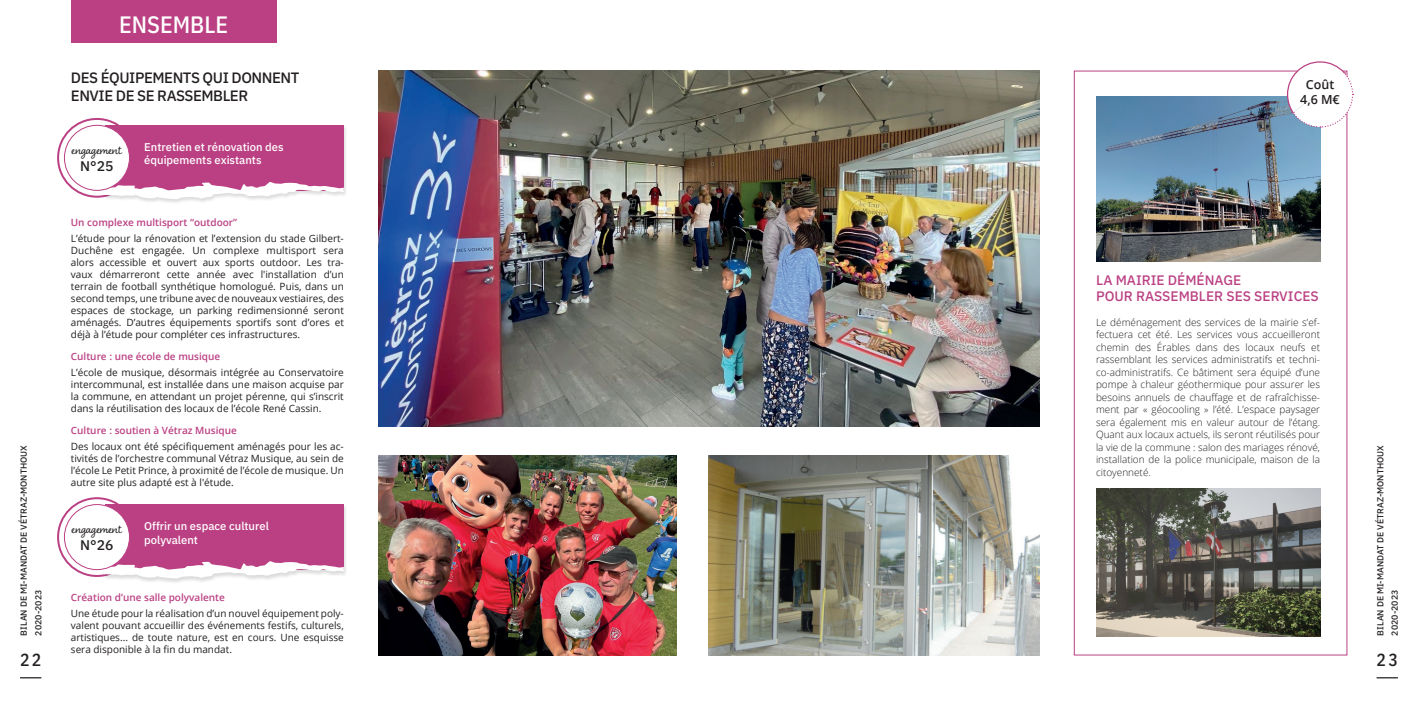
<style>
.page{position:relative;width:1418px;height:709px;background:#fff}
.page>*{position:absolute;margin:0;border:0;box-sizing:border-box;transform-origin:0 0}
.t1{font:500 23.75px "IBM Plex Sans Cond";color:#fff}
.t2{font:500 17.5px "IBM Plex Sans Cond";color:#231f20}
.t3{font:500 15px "IBM Plex Sans";letter-spacing:-.03em;color:#231f20}
.t4{font:14px "Charcuterie Cursive";color:#231f20}
.t5{font:500 14px "IBM Plex Sans";color:#231f20}
.t6{font:500 13.75px "IBM Plex Sans";color:#bb4083}
.t7{font:600 12.5px "Open Sans";color:#231f20}
.t8{font:500 11.25px "IBM Plex Sans";color:#fff}
.t9{font:10px/12px "Open Sans";color:#231f20;text-align:justify}
.t10{font:300 10px/12.5px "Open Sans";color:#231f20;text-align:justify}
.t11{font:600 10px "Open Sans";color:#bb4083}
.t12{font:500 8.75px/14.4px "IBM Plex Sans";color:#231f20}
</style>
<div class="page">
<div style="left:57px;top:118px;width:80px;height:80px;border:2px solid #bb4083;border-radius:50%"></div>
<div style="left:103px;top:125px;width:245px;height:79px;background:#231f20;opacity:.16"></div>
<div style="left:105px;top:125px;width:239px;height:65px;background:#bb4083"></div>
<svg style="left:105px;top:182px;width:239px;height:17px"></svg>
<div style="left:64px;top:125px;width:65px;height:65px;background:#fff;border-radius:50%"></div>
<div style="left:64px;top:125px;width:66px;height:66px;border:1px solid #bb4083;border-radius:50%"></div>
<div style="left:57px;top:497px;width:80px;height:80px;border:2px solid #bb4083;border-radius:50%"></div>
<div style="left:103px;top:504px;width:245px;height:79px;background:#231f20;opacity:.16"></div>
<div style="left:105px;top:504px;width:239px;height:65px;background:#bb4083"></div>
<svg style="left:105px;top:561px;width:239px;height:17px"></svg>
<div style="left:64px;top:504px;width:65px;height:65px;background:#fff;border-radius:50%"></div>
<div style="left:64px;top:504px;width:66px;height:66px;border:1px solid #bb4083;border-radius:50%"></div>
<img style="left:378px;top:71px;width:661px;height:355px">
<img style="left:378px;top:456px;width:298px;height:200px">
<img style="left:709px;top:456px;width:330px;height:200px">
<div style="left:1074px;top:71px;width:272px;height:584px;background:#fff;border:1px solid #bb4083"></div>
<img style="left:1096px;top:96px;width:223px;height:166px">
<img style="left:1096px;top:488px;width:223px;height:148px">
<svg style="left:1286px;top:61px;width:67px;height:67px"></svg>
<div style="left:71px;top:0;width:205px;height:43px;background:#bb4083"></div>
<svg style="left:20px;top:677px;width:21px;height:1px"></svg>
<svg style="left:1376px;top:677px;width:21px;height:1px"></svg>
<p class="t12" style="left:16px;top:635px;width:192px;rotate:-90deg">BILAN DE MI-MANDAT DE VÉTRAZ-MONTHOUX<br>2020-2023</p>
<h2 class="t2" style="left:20px;top:646px;width:23px">22</h2>
<h1 class="t1" style="left:119px;top:6px;width:110px">ENSEMBLE</h1>
<p class="t3" style="left:71px;top:66px;width:230px">DES ÉQUIPEMENTS QUI DONNENT</p>
<p class="t3" style="left:71px;top:84px;width:179px">ENVIE DE SE RASSEMBLER</p>
<p class="t4" style="left:72px;top:141px;width:52px">engagement</p>
<p class="t5" style="left:80px;top:155px;width:35px">N°25</p>
<p class="t8" style="left:144px;top:138px;width:141px">Entretien et rénovation des</p>
<p class="t8" style="left:144px;top:152px;width:119px">équipements existants</p>
<p class="t11" style="left:71px;top:215px;width:168px">Un complexe multisport “outdoor”</p>
<p class="t9" style="left:71px;top:232px;width:274px">L’étude pour la rénovation et l’extension du stade Gilbert-Duchêne est engagée. Un complexe multisport sera alors accessible et ouvert aux sports outdoor. Les tra&shy;vaux démarreront cette année avec l'installation d’un terrain de football synthétique homologué. Puis, dans un second temps, une tribune avec de nouveaux vestiaires, des espaces de stockage, un parking redimensionné seront aménagés. D’autres équipements sportifs sont d’ores et déjà à l’étude pour compléter ces infrastructures.</p>
<p class="t11" style="left:71px;top:350px;width:151px">Culture : une école de musique</p>
<p class="t9" style="left:71px;top:366px;width:274px">L’école de musique, désormais intégrée au Conservatoire intercommunal, est installée dans une maison acquise par la commune, en attendant un projet pérenne, qui s’inscrit dans la réutilisation des locaux de l’école René Cassin.</p>
<p class="t11" style="left:71px;top:424px;width:167px">Culture : soutien à Vétraz Musique</p>
<p class="t9" style="left:71px;top:440px;width:274px">Des locaux ont été spécifiquement aménagés pour les ac&shy;tivités de l’orchestre communal Vétraz Musique, au sein de l’école Le Petit Prince, à proximité de l’école de musique. Un autre site plus adapté est à l'étude.</p>
<p class="t4" style="left:72px;top:520px;width:52px">engagement</p>
<p class="t5" style="left:80px;top:534px;width:35px">N°26</p>
<p class="t8" style="left:144px;top:517px;width:126px">Offrir un espace culturel</p>
<p class="t8" style="left:144px;top:531px;width:55px">polyvalent</p>
<p class="t11" style="left:71px;top:590px;width:156px">Création d’une salle polyvalente</p>
<p class="t9" style="left:71px;top:606px;width:274px">Une étude pour la réalisation d’un nouvel équipement poly&shy;valent pouvant accueillir des événements festifs, culturels, artistiques... de toute nature, est en cours. Une esquisse sera disponible à la fin du mandat.</p>
<p class="t7" style="left:1305px;top:76px;width:30px">Coût</p>
<p class="t7" style="left:1300px;top:91px;width:41px">4,6 M€</p>
<p class="t6" style="left:1096px;top:269px;width:147px">LA MAIRIE DÉMÉNAGE</p>
<p class="t6" style="left:1096px;top:286px;width:224px">POUR RASSEMBLER SES SERVICES</p>
<p class="t10" style="left:1096px;top:316px;width:225px">Le déménagement des services de la mairie s’ef&shy;fectuera cet été. Les services vous accueilleront chemin des Érables dans des locaux neufs et rassemblant les services administratifs et techni&shy;co-administratifs. Ce bâtiment sera équipé d’une pompe à chaleur géothermique pour assurer les besoins annuels de chauffage et de rafraîchisse&shy;ment par « géocooling » l’été. L’espace paysager sera également mis en valeur autour de l’étang.<br>Quant aux locaux actuels, ils seront réutilisés pour la vie de la commune : salon des mariages rénové, installation de la police municipale, maison de la citoyenneté.</p>
<p class="t12" style="left:1372px;top:635px;width:192px;rotate:-90deg">BILAN DE MI-MANDAT DE VÉTRAZ-MONTHOUX<br>2020-2023</p>
<h2 class="t2" style="left:1376px;top:646px;width:23px">23</h2>
</div>
